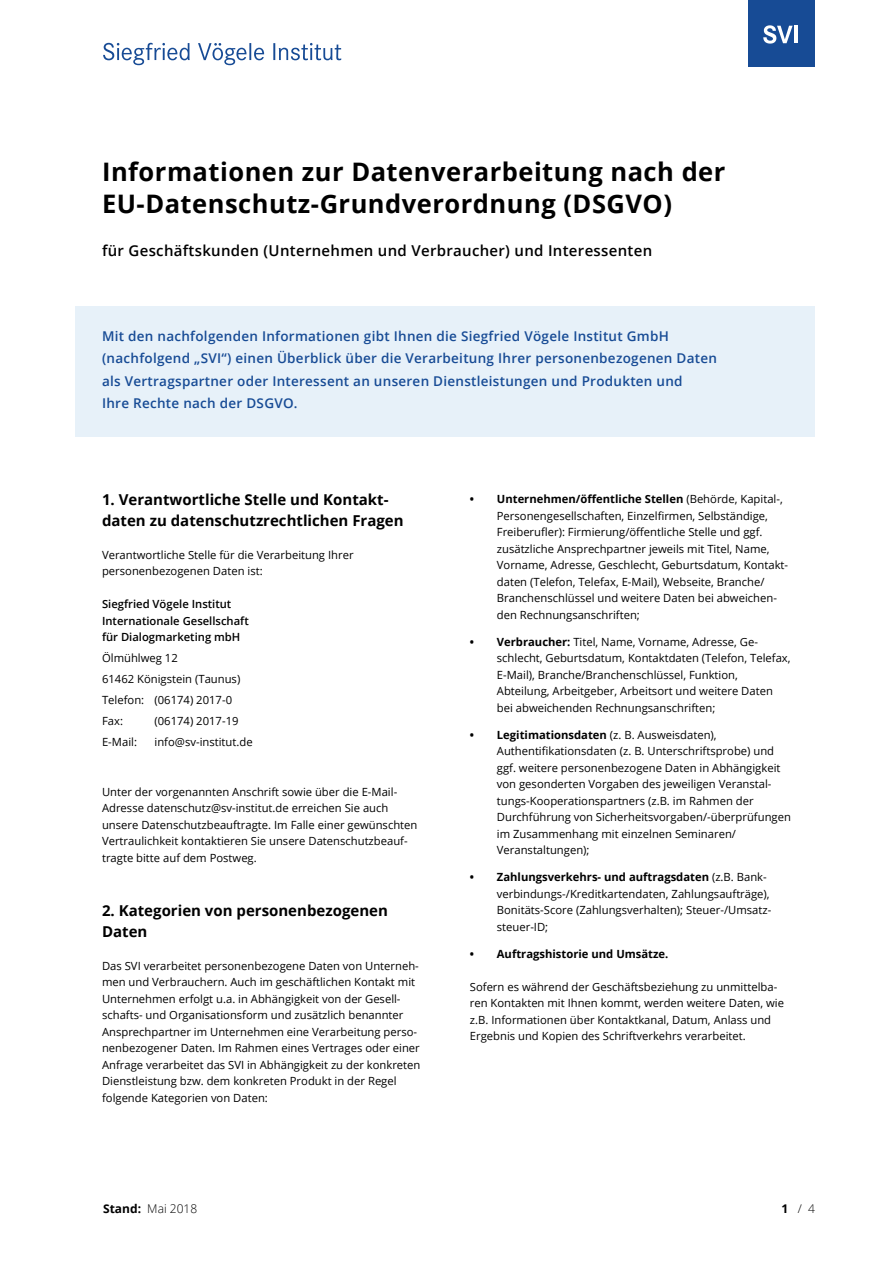
<style>
.page{position:relative;width:893px;height:1263px;background:#fff}
.page>*{position:absolute;margin:0;border:0;box-sizing:border-box;transform-origin:0 0}
.t1{font:700 25.5px/31.5px "Open Sans";letter-spacing:.02em;color:#000}
.t2{font:700 15px/21px "Open Sans";color:#000}
.t3{font:600 15px "Open Sans";letter-spacing:.02em;color:#000}
.t4{font:600 13.5px/22.5px "Open Sans";letter-spacing:.02em;color:#174b95}
.t5{font:300 12px "Open Sans";color:#000}
.t6{font:11.25px/16.5px "Open Sans";color:#000}
.t7{font:600 11.25px/16.5px "Open Sans";color:#000}
.t8{font:700 11.25px "Open Sans";color:#000}
.s1{font-weight:700}
</style>
<div class="page">
<svg style="left:103px;top:43px;width:238px;height:22px"></svg>
<div style="left:748px;top:0;width:67px;height:67px;background:#174b95"></div>
<svg style="left:763px;top:25px;width:30px;height:19px"></svg>
<hr style="left:795px;top:26px;width:3px;height:17px;background:#fff">
<div style="left:75px;top:306px;width:740px;height:131px;background:#e7f1f9"></div>
<h1 class="t1" style="left:102px;top:155px;width:625px">Informationen zur Datenverarbeitung nach der<br>EU-Datenschutz-Grundverordnung (DSGVO)</h1>
<h2 class="t3" style="left:102px;top:240px;width:552px">für Geschäftskunden (Unternehmen und Verbraucher) und Interessenten</h2>
<p class="t4" style="left:102px;top:324px;width:616px">Mit den nachfolgenden Informationen gibt Ihnen die Siegfried Vögele Institut GmbH (nachfolgend „SVI“) einen Überblick über die Verarbeitung Ihrer personenbezogenen Daten als Vertragspartner oder Interessent an unseren Dienstleistungen und Produkten und<br>Ihre Rechte nach der DSGVO.</p>
<h2 class="t2" style="left:102px;top:488px;width:303px">1. Verantwortliche Stelle und Kontakt&shy;daten zu datenschutzrechtlichen Fragen</h2>
<p class="t6" style="left:102px;top:546px;width:253px">Verantwortliche Stelle für die Verarbeitung Ihrer personenbezogenen Daten ist:</p>
<p class="t7" style="left:102px;top:596px;width:148px">Siegfried Vögele Institut<br>Internationale Gesellschaft für Dialogmarketing mbH</p>
<p class="t6" style="left:102px;top:647px;width:140px;line-height:21px">Ölmühlweg 12<br>61462 Königstein (Taunus)<br>Telefon: (06174) 2017-0<br>Fax:</p>
<p class="t6" style="left:155px;top:713px;width:85px">(06174) 2017-19</p>
<p class="t6" style="left:102px;top:734px;width:36px">E-Mail:</p>
<p class="t6" style="left:155px;top:734px;width:100px">info@sv-institut.de</p>
<p class="t6" style="left:102px;top:783px;width:317px">Unter der vorgenannten Anschrift sowie über die E-Mail-Adresse datenschutz@sv-institut.de erreichen Sie auch unsere Datenschutzbeauftragte. Im Falle einer gewünschten Vertraulichkeit kontaktieren Sie unsere Datenschutzbeauf&shy;tragte bitte auf dem Postweg.</p>
<h2 class="t2" style="left:102px;top:899px;width:287px">2. Kategorien von personenbezogenen<br>Daten</h2>
<p class="t6" style="left:102px;top:957px;width:320px">Das SVI verarbeitet personenbezogene Daten von Unterneh&shy;men und Verbrauchern. Auch im geschäftlichen Kontakt mit Unternehmen erfolgt u.a. in Abhängigkeit von der Gesell&shy;schafts- und Organisationsform und zusätzlich benannter Ansprechpartner im Unternehmen eine Verarbeitung perso&shy;nenbezogener Daten. Im Rahmen eines Vertrages oder einer Anfrage verarbeitet das SVI in Abhängigkeit zu der konkreten Dienstleistung bzw. dem konkreten Produkt in der Regel folgende Kategorien von Daten:</p>
<p class="t6" style="left:497px;top:490px;width:293px;text-indent:-27px"><span class="s1">• Unternehmen/öffentliche Stellen</span> (Behörde, Kapital-, Personengesellschaften, Einzelfirmen, Selbständige, Freiberufler): Firmierung/öffentliche Stelle und ggf. zusätzliche Ansprechpartner jeweils mit Titel, Name, Vorname, Adresse, Geschlecht, Geburtsdatum, Kontakt&shy;daten (Telefon, Telefax, E-Mail), Webseite, Branche/ Branchenschlüssel und weitere Daten bei abweichen&shy;den Rechnungsanschriften;</p>
<p class="t6" style="left:497px;top:633px;width:295px;text-indent:-27px"><span class="s1">• Verbraucher:</span> Titel, Name, Vorname, Adresse, Ge&shy;schlecht, Geburtsdatum, Kontaktdaten (Telefon, Telefax, E-Mail), Branche/Branchenschlüssel, Funktion, Abteilung, Arbeitgeber, Arbeitsort und weitere Daten bei abweichenden Rechnungsanschriften;</p>
<p class="t6" style="left:497px;top:726px;width:296px;text-indent:-27px"><span class="s1">• Legitimationsdaten</span> (z. B. Ausweisdaten), Authentifikationsdaten (z. B. Unterschriftsprobe) und ggf. weitere personenbezogene Daten in Abhängigkeit von gesonderten Vorgaben des jeweiligen Veranstal&shy;tungs-Kooperationspartners (z.B. im Rahmen der Durchführung von Sicherheitsvorgaben/-überprüfungen im Zusammenhang mit einzelnen Seminaren/ Veranstaltungen);</p>
<p class="t6" style="left:497px;top:868px;width:276px;text-indent:-27px"><span class="s1">• Zahlungsverkehrs- und auftragsdaten</span> (z.B. Bank&shy;verbindungs-/Kreditkartendaten, Zahlungsaufträge), Bonitäts-Score (Zahlungsverhalten); Steuer-/Umsatz&shy;steuer-ID;</p>
<p class="t8" style="left:470px;top:945px;width:200px">• Auftragshistorie und Umsätze.</p>
<p class="t6" style="left:470px;top:978px;width:316px">Sofern es während der Geschäftsbeziehung zu unmittelba&shy;ren Kontakten mit Ihnen kommt, werden weitere Daten, wie z.B. Informationen über Kontaktkanal, Datum, Anlass und Ergebnis und Kopien des Schriftverkehrs verarbeitet.</p>
<p class="t5" style="left:103px;top:1200px;width:96px"><span class="s1">Stand:</span> Mai 2018</p>
<p class="t5" style="left:782px;top:1200px;width:35px"><span class="s1">1</span> / 4</p>
</div>
